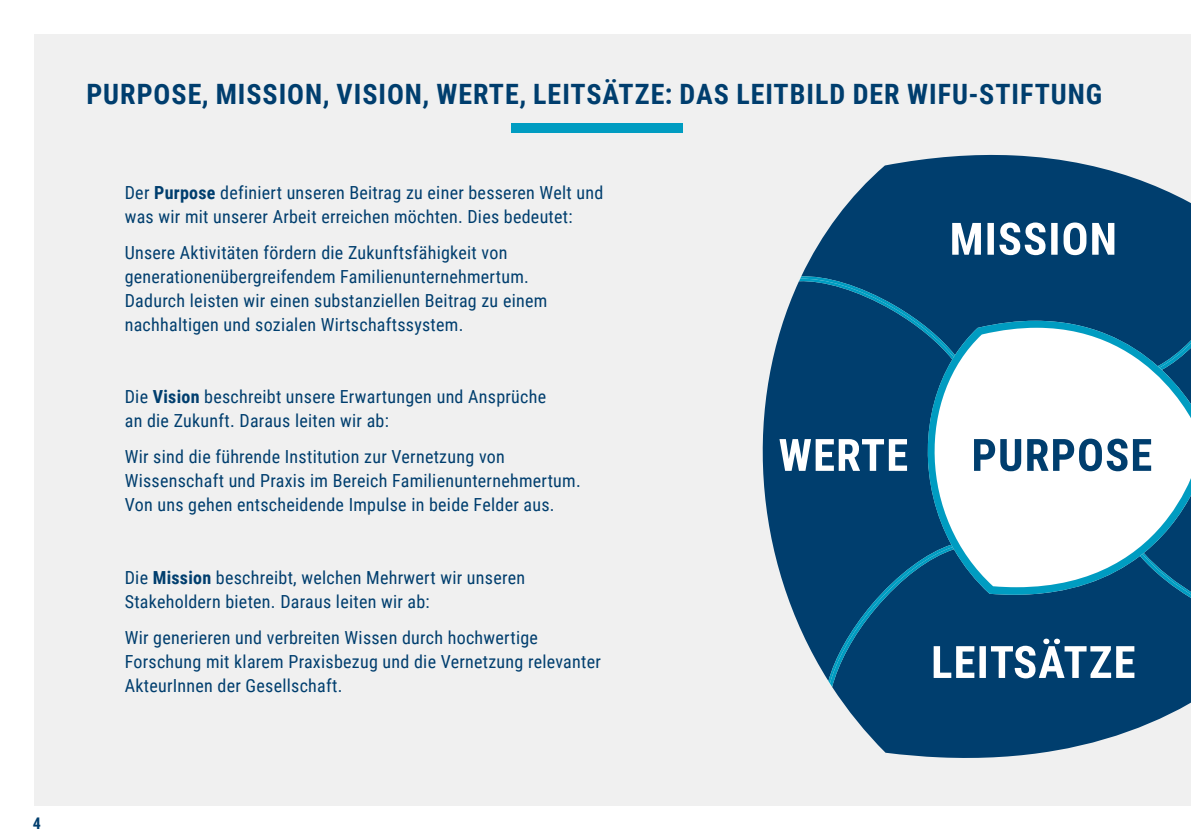
<style>
.page{position:relative;width:1191px;height:840px;background:#fff}
.page>*{position:absolute;margin:0;border:0;box-sizing:border-box;transform-origin:0 0}
.t1{font:700 28px "Roboto Condensed";letter-spacing:.035em;color:#003e6e}
.t2{font:18px/24px "Roboto Condensed";letter-spacing:.015em;color:#003e6e}
.t3{font:700 16px "Roboto Condensed";color:#003e6e}
.s1{font-weight:700}
</style>
<div class="page">
<div style="left:34px;top:34px;width:1157px;height:771px;background:#f0f0f0"></div>
<svg style="left:762px;top:335px;width:17px;height:234px;fill:#003e6e"></svg>
<svg style="left:833px;top:154px;width:358px;height:68px;fill:#003e6e"></svg>
<svg style="left:832px;top:686px;width:359px;height:72px;fill:#003e6e"></svg>
<svg style="left:779px;top:222px;width:412px;height:464px"></svg>
<div style="left:511px;top:124px;width:171px;height:9px;background:#009cc1"></div>
<h1 class="t1" style="left:86px;top:75px;width:1017px">PURPOSE, MISSION, VISION, WERTE, LEITSÄTZE: DAS LEITBILD DER WIFU-STIFTUNG</h1>
<p class="t2" style="left:125px;top:180px;width:480px">Der <span class="s1">Purpose</span> definiert unseren Beitrag zu einer besseren Welt und was wir mit unserer Arbeit erreichen möchten. Dies bedeutet:</p>
<p class="t2" style="left:125px;top:240px;width:424px">Unsere Aktivitäten fördern die Zukunftsfähigkeit von generationenübergreifendem Familienunternehmertum.<br>Dadurch leisten wir einen substanziellen Beitrag zu einem nachhaltigen und sozialen Wirtschaftssystem.</p>
<p class="t2" style="left:125px;top:384px;width:423px">Die <span class="s1">Vision</span> beschreibt unsere Erwartungen und Ansprüche an die Zukunft. Daraus leiten wir ab:</p>
<p class="t2" style="left:125px;top:444px;width:457px">Wir sind die führende Institution zur Vernetzung von<br>Wissenschaft und Praxis im Bereich Familienunternehmertum.<br>Von uns gehen entscheidende Impulse in beide Felder aus.</p>
<p class="t2" style="left:125px;top:564px;width:402px">Die <span class="s1">Mission</span> beschreibt, welchen Mehrwert wir unseren<br>Stakeholdern bieten. Daraus leiten wir ab:</p>
<p class="t2" style="left:125px;top:624px;width:477px">Wir generieren und verbreiten Wissen durch hochwertige<br>Forschung mit klarem Praxisbezug und die Vernetzung relevanter<br>AkteurInnen der Gesellschaft.</p>
<p class="t3" style="left:33px;top:811px;width:10px">4</p>
</div>
